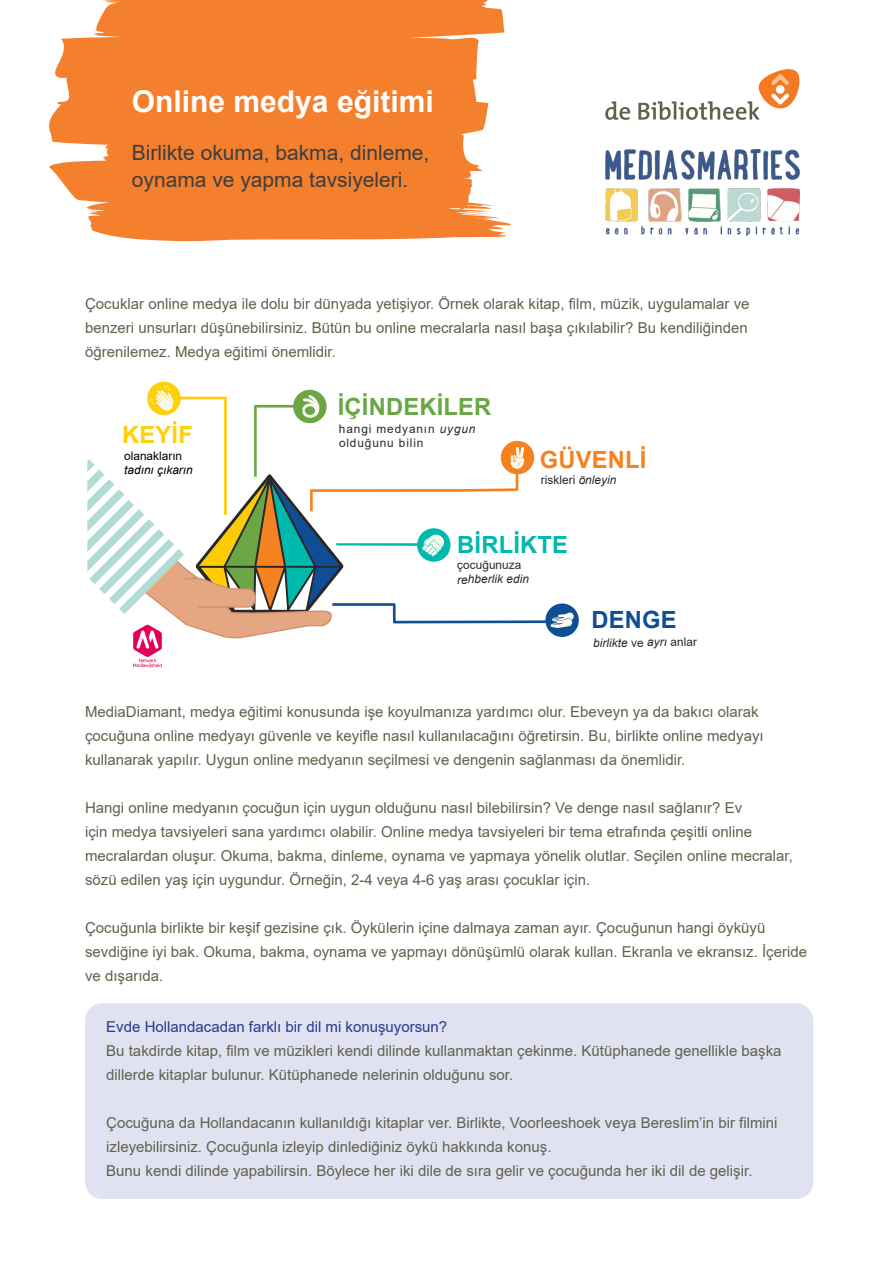
<style>
.page{position:relative;width:893px;height:1263px;background:#fff}
.page>*{position:absolute;margin:0;border:0;box-sizing:border-box;transform-origin:0 0}
.t1{font:700 30px "Arial";color:#fff}
.t2{font:700 23.7px "Arial";letter-spacing:.01em;color:#6aa744}
.t3{font:700 23.7px "Arial";letter-spacing:.01em;color:#00b9ad}
.t4{font:700 23.7px "Arial";letter-spacing:.01em;color:#f58220}
.t5{font:700 23.7px "Arial";letter-spacing:.01em;color:#fdd007}
.t6{font:700 23.7px "Arial";letter-spacing:.01em;color:#0e4e96}
.t7{font:21px/27px "Arial";color:#3e3e3f}
.t8{font:15px/24px "Arial";color:#60614b}
.t9{font:15px "Arial";color:#283890}
.t10{font:italic 11.85px/14.2px "Arial";color:#282828}
.t11{font:11.85px/14.2px "Arial";letter-spacing:.07em;color:#282828}
.t12{font:italic 11.85px/14.2px "Arial";color:#000}
.t13{font:11.85px "Arial";letter-spacing:.005em;color:#282828}
.s1{font-style:normal}
.s2{font-style:italic}
</style>
<div class="page">
<div style="left:85px;top:1003px;width:728px;height:196px;background:#e0e2f1;border-radius:17px"></div>
<svg style="left:49px;top:0;width:462px;height:241px;background:#f58f47"></svg>
<img style="left:605px;top:150px;width:194px;height:86px">
<div style="left:147px;top:382px;width:34px;height:33px;background:#fdd007;border-radius:50%"></div>
<div style="left:545px;top:603px;width:34px;height:34px;background:#0e4e96;border-radius:50%"></div>
<svg style="left:87px;top:385px;width:487px;height:283px"></svg>
<svg style="left:605px;top:101px;width:25px;height:19px"></svg>
<svg style="left:638px;top:69px;width:161px;height:51px"></svg>
<p class="t1" style="left:132px;top:80px;width:303px">Online medya eğitimi</p>
<p class="t7" style="left:132px;top:139px;width:299px">Birlikte okuma, bakma, dinleme, oynama ve yapma tavsiyeleri.</p>
<p class="t8" style="left:85px;top:291px;width:666px">Çocuklar online medya ile dolu bir dünyada yetişiyor. Örnek olarak kitap, film, müzik, uygulamalar ve</p>
<p class="t8" style="left:85px;top:315px;width:664px">benzeri unsurları düşünebilirsiniz. Bütün bu online mecralarla nasıl başa çıkılabilir? Bu kendiliğinden öğrenilemez. Medya eğitimi önemlidir.</p>
<p class="t5" style="left:122px;top:418px;width:72px">KEYİF</p>
<p class="t12" style="left:124px;top:448px;width:70px"><span class="s1">olanakların </span>tadını çıkarın</p>
<p class="t2" style="left:338px;top:390px;width:155px">İÇİNDEKİLER</p>
<p class="t11" style="left:339px;top:422px;width:138px">hangi medyanın <span class="s2">uygun </span>olduğunu bilin</p>
<p class="t4" style="left:540px;top:443px;width:108px">GÜVENLİ</p>
<p class="t13" style="left:541px;top:472px;width:77px">riskleri <span class="s2">önleyin</span></p>
<p class="t3" style="left:457px;top:528px;width:112px">BİRLİKTE</p>
<p class="t10" style="left:457px;top:558px;width:73px;rotate:-1deg"><span class="s1">çocuğunuza </span>rehberlik edin</p>
<p class="t6" style="left:591px;top:603px;width:87px">DENGE</p>
<p class="t10" style="left:593px;top:636px;width:105px;rotate:-1deg">birlikte <span class="s1">ve</span> ayrı <span class="s1">anlar</span></p>
<p class="t8" style="left:85px;top:699px;width:680px">MediaDiamant, medya eğitimi konusunda işe koyulmanıza yardımcı olur. Ebeveyn ya da bakıcı olarak çocuğuna online medyayı güvenle ve keyifle nasıl kullanılacağını öğretirsin. Bu, birlikte online medyayı kullanarak yapılır. Uygun online medyanın seçilmesi ve dengenin sağlanması da önemlidir.</p>
<p class="t8" style="left:85px;top:795px;width:709px">Hangi online medyanın çocuğun için uygun olduğunu nasıl bilebilirsin? Ve denge nasıl sağlanır? Ev<br>için medya tavsiyeleri sana yardımcı olabilir. Online medya tavsiyeleri bir tema etrafında çeşitli online mecralardan oluşur. Okuma, bakma, dinleme, oynama ve yapmaya yönelik olutlar. Seçilen online mecralar, sözü edilen yaş için uygundur. Örneğin, 2-4 veya 4-6 yaş arası çocuklar için.</p>
<p class="t8" style="left:85px;top:915px;width:682px">Çocuğunla birlikte bir keşif gezisine çık. Öykülerin içine dalmaya zaman ayır. Çocuğunun hangi öyküyü</p>
<p class="t8" style="left:85px;top:939px;width:723px">sevdiğine iyi bak. Okuma, bakma, oynama ve yapmayı dönüşümlü olarak kullan. Ekranla ve ekransız. İçeride ve dışarıda.</p>
<p class="t9" style="left:106px;top:1016px;width:342px">Evde Hollandacadan farklı bir dil mi konuşuyorsun?</p>
<p class="t8" style="left:106px;top:1038px;width:677px">Bu takdirde kitap, film ve müzikleri kendi dilinde kullanmaktan çekinme. Kütüphanede genellikle başka</p>
<p class="t8" style="left:106px;top:1062px;width:408px">dillerde kitaplar bulunur. Kütüphanede nelerinin olduğunu sor.</p>
<p class="t8" style="left:106px;top:1110px;width:673px">Çocuğuna da Hollandacanın kullanıldığı kitaplar ver. Birlikte, Voorleeshoek veya Bereslim’in bir filmini izleyebilirsiniz. Çocuğunla izleyip dinlediğiniz öykü hakkında konuş.</p>
<p class="t8" style="left:106px;top:1158px;width:648px">Bunu kendi dilinde yapabilirsin. Böylece her iki dile de sıra gelir ve çocuğunda her iki dil de gelişir.</p>
</div>
